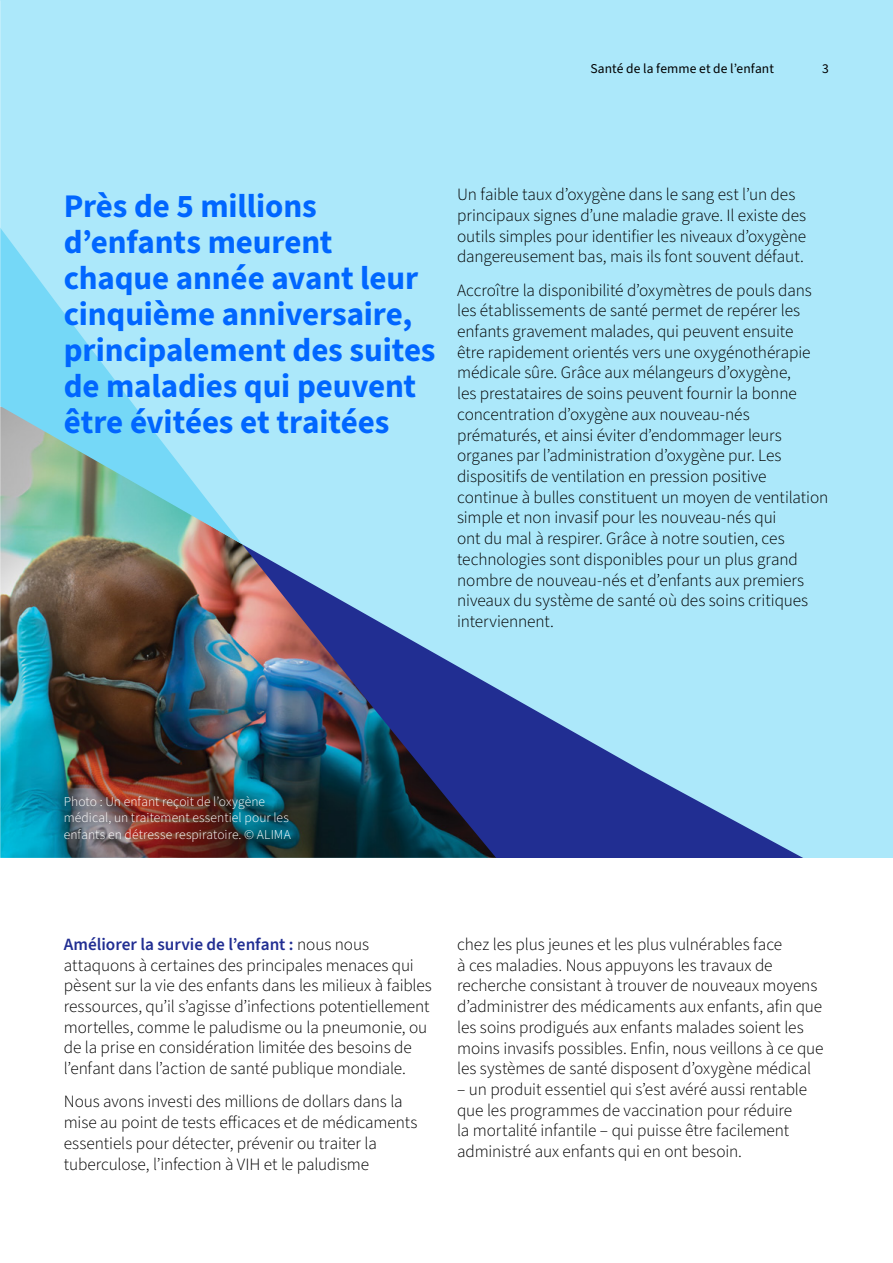
<style>
.page{position:relative;width:893px;height:1263px;background:#fff}
.page>*{position:absolute;margin:0;border:0;box-sizing:border-box;transform-origin:0 0}
.t1{font:700 33px/36px "Source Sans 3";letter-spacing:-.005em;color:#06f}
.Body_Copy_FR{font:300 17.25px/20.7px "Source Sans 3";letter-spacing:-.005em;color:#000}
.Photo_Description{font:300 13.5px/16.5px "Source Sans 3";letter-spacing:.005em;color:#fff}
.t2{font:13.5px "Source Sans 3";letter-spacing:.01em;color:#000}
.s1{font-weight:600;color:#212e92}
</style>
<div class="page">
<div style="left:0;top:0;width:893px;height:879px;background:#ace8fa"></div>
<img style="left:0;top:544px;width:242px;height:314px">
<svg style="left:0;top:218px;width:242px;height:326px"></svg>
<svg style="left:242px;top:544px;width:561px;height:314px"></svg>
<div style="left:0;top:858px;width:893px;height:405px;background:#fff"></div>
<p class="t2" style="left:591px;top:60px;width:185px">Santé de la femme et de l’enfant</p>
<p class="t2" style="left:822px;top:59px;width:8px">3</p>
<h2 class="t1" style="left:64px;top:189px;width:373px">Près de 5 millions d’enfants meurent chaque année avant leur cinquième anniversaire, principalement des suites de maladies qui peuvent être évitées et traitées</h2>
<p class="Body_Copy_FR" style="left:457px;top:185px;width:351px">Un faible taux d’oxygène dans le sang est l’un des principaux signes d’une maladie grave. Il existe des outils simples pour identifier les niveaux d’oxygène dangereusement bas, mais ils font souvent défaut.</p>
<p class="Body_Copy_FR" style="left:457px;top:280px;width:373px">Accroître la disponibilité d’oxymètres de pouls dans les établissements de santé permet de repérer les enfants gravement malades, qui peuvent ensuite<br>être rapidement orientés vers une oxygénothérapie médicale sûre. Grâce aux mélangeurs d’oxygène,<br>les prestataires de soins peuvent fournir la bonne concentration d’oxygène aux nouveau-nés prématurés, et ainsi éviter d’endommager leurs organes par l’administration d’oxygène pur. Les dispositifs de ventilation en pression positive continue à bulles constituent un moyen de ventilation simple et non invasif pour les nouveau-nés qui<br>ont du mal à respirer. Grâce à notre soutien, ces technologies sont disponibles pour un plus grand nombre de nouveau-nés et d’enfants aux premiers niveaux du système de santé où des soins critiques interviennent.</p>
<p class="Photo_Description" style="left:64px;top:793px;width:228px">Photo : Un enfant reçoit de l’oxygène médical, un traitement essentiel pour les enfants en détresse respiratoire. © ALIMA</p>
<p class="Body_Copy_FR" style="left:64px;top:934px;width:370px"><span class="s1">Améliorer la survie de l’enfant :</span> nous nous attaquons à certaines des principales menaces qui pèsent sur la vie des enfants dans les milieux à faibles ressources, qu’il s’agisse d’infections potentiellement mortelles, comme le paludisme ou la pneumonie, ou de la prise en considération limitée des besoins de l’enfant dans l’action de santé publique mondiale.</p>
<p class="Body_Copy_FR" style="left:64px;top:1092px;width:355px">Nous avons investi des millions de dollars dans la mise au point de tests efficaces et de médicaments essentiels pour détecter, prévenir ou traiter la tuberculose, l’infection à VIH et le paludisme</p>
<p class="Body_Copy_FR" style="left:457px;top:934px;width:368px">chez les plus jeunes et les plus vulnérables face<br>à ces maladies. Nous appuyons les travaux de recherche consistant à trouver de nouveaux moyens d’administrer des médicaments aux enfants, afin que les soins prodigués aux enfants malades soient les moins invasifs possibles. Enfin, nous veillons à ce que les systèmes de santé disposent d’oxygène médical</p>
<p class="Body_Copy_FR" style="left:457px;top:1079px;width:352px">– un produit essentiel qui s’est avéré aussi rentable que les programmes de vaccination pour réduire la mortalité infantile – qui puisse être facilement administré aux enfants qui en ont besoin.</p>
</div>
